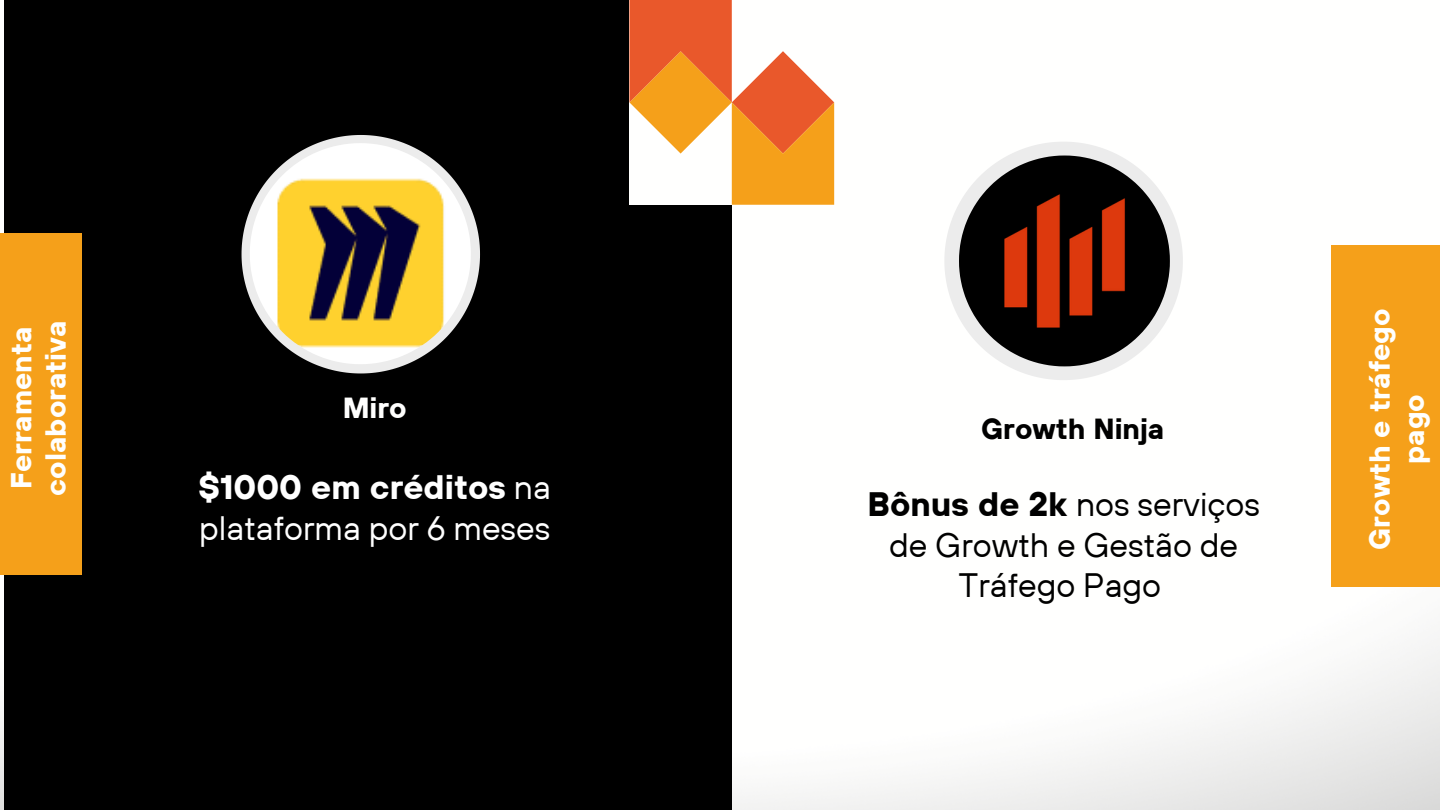
<style>
.page{position:relative;width:1440px;height:810px;background:#fff}
.page>*{position:absolute;margin:0;border:0;box-sizing:border-box;transform-origin:0 0}
.t1{font:33.8px/40.5px "TT Hoves";color:#000;text-align:center}
.t2{font:33.8px/40.5px "TT Hoves";color:#fff}
.t3{font:700 29px/34.5px "TT Hoves";color:#fffffe}
.t4{font:700 29px "TT Hoves";color:#000}
.s1{font-weight:700}
</style>
<div class="page">
<img style="left:0;top:102px;width:1440px;height:708px">
<div style="left:4px;top:0;width:727px;height:810px;background:#000"></div>
<svg style="left:242px;top:135px;width:238px;height:238px"></svg>
<img style="left:250px;top:143px;width:221px;height:221px">
<div style="left:0;top:233px;width:82px;height:342px;background:#f5a01a"></div>
<svg style="left:944px;top:142px;width:239px;height:238px"></svg>
<img style="left:959px;top:156px;width:211px;height:210px">
<div style="left:1331px;top:245px;width:109px;height:342px;background:#f5a01a"></div>
<svg style="left:629px;top:0;width:205px;height:205px"></svg>
<p class="t3" style="left:4px;top:496px;width:176px;rotate:-90deg">Ferramenta colaborativa</p>
<p class="t3" style="left:343px;top:390px;width:66px">Miro</p>
<p class="t2" style="left:199px;top:466px;width:354px"><span class="s1">$1000 em créditos</span> na plataforma por 6 meses</p>
<p class="t4" style="left:981px;top:410px;width:185px">Growth Ninja</p>
<p class="t1" style="left:867px;top:484px;width:394px"><span class="s1">Bônus de 2k</span> nos serviços de Growth e Gestão de<br>Tráfego Pago</p>
<p class="t3" style="left:1362px;top:550px;width:243px;text-align:center;rotate:-90deg">Growth e tráfego pago</p>
</div>
